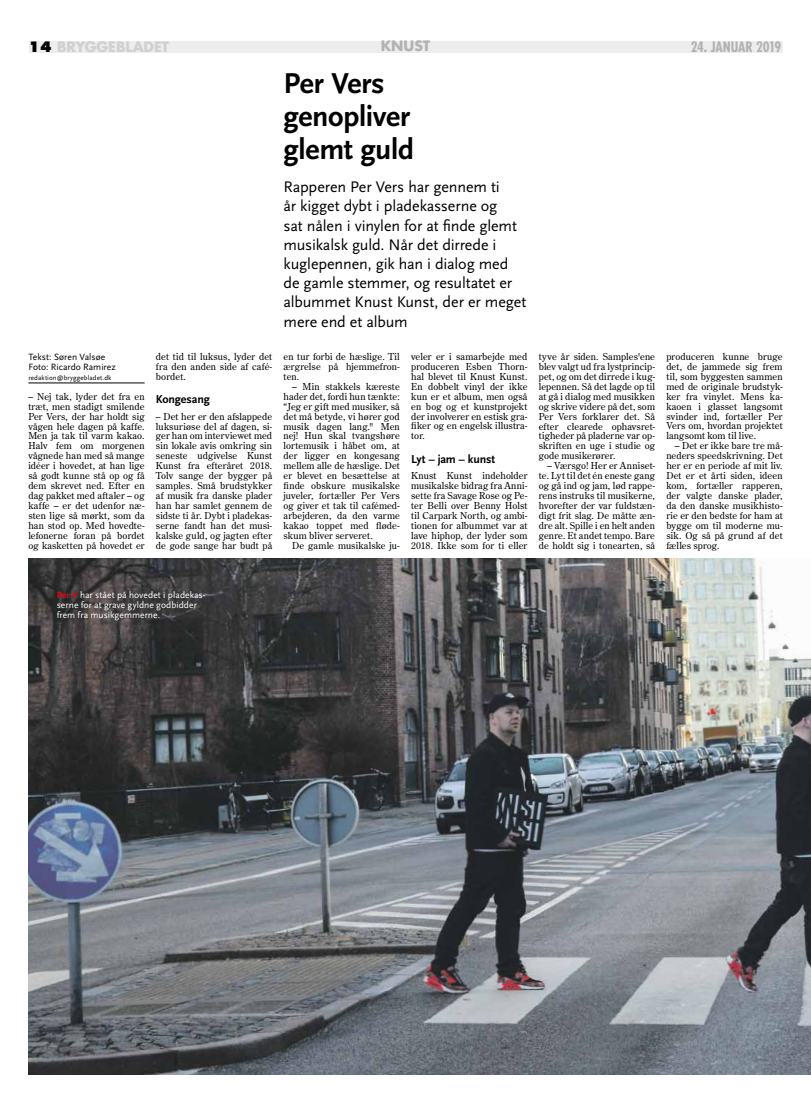
<style>
.page{position:relative;width:811px;height:1120px;background:#fff}
.page>*{position:absolute;margin:0;border:0;box-sizing:border-box;transform-origin:0 0}
.t1{font:700 30px/33px "Scala Sans";letter-spacing:-.015em;color:#000}
.t2{font:16px/19.2px "Scala Sans";letter-spacing:-.01em;color:#000}
.t3{font:700 14px "Futura";letter-spacing:-.005em;color:#d0d0d0}
.t4{font:700 condensed 14px "Futura";letter-spacing:-.02em;color:#b3b2b2}
.t5{font:700 14px "Futura";color:#b3b2b2}
.t6{font:700 12px "Scala Sans";letter-spacing:-.01em;color:#000}
.t7{font:9.5px/9.9px "Century Old Style Std";letter-spacing:.01em;color:#000;text-align:justify}
.t8{font:9.5px/9.9px "Scala Sans";letter-spacing:.005em;color:#fff}
.t9{font:9.5px/9.9px "Scala Sans";color:#000}
.t10{font:7px "Scala Sans";letter-spacing:.015em;color:#000}
.s1{font-weight:800;color:#000}
.s2{font-weight:700;color:#e30a14}
</style>
<div class="page">
<div style="left:29px;top:41px;width:753px;height:11px;background:#ededed"></div>
<hr style="left:28px;top:383px;width:117px;height:1px;background:#000">
<img style="left:28px;top:558px;width:783px;height:516px">
<h3 class="t3" style="left:28px;top:38px;width:142px"><span class="s1">14</span> BRYGGEBLADET</h3>
<h3 class="t5" style="left:381px;top:36px;width:12px">KNU</h3>
<h3 class="t5" style="left:414px;top:36px;width:17px">ST</h3>
<h3 class="t4" style="left:691px;top:38px;width:92px">24. JANUAR 2019</h3>
<h1 class="t1" style="left:283px;top:68px;width:132px">Per Vers genopliver glemt guld</h1>
<p class="t2" style="left:283px;top:178px;width:244px">Rapperen Per Vers har gennem ti<br>år kigget dybt i pladekasserne og<br>sat nålen i vinylen for at finde glemt musikalsk guld. Når det dirrede i kuglepennen, gik han i dialog med de gamle stemmer, og resultatet er albummet Knust Kunst, der er meget mere end et album</p>
<p class="t9" style="left:28px;top:352px;width:89px">Tekst: Søren Valsøe<br>Foto: Ricardo Ramirez</p>
<p class="t10" style="left:28px;top:374px;width:85px">redaktion@bryggebladet.dk</p>
<p class="t7" style="left:28px;top:391px;width:118px">– Nej tak, lyder det fra en træt, men stadigt smilende Per Vers, der har holdt sig vågen hele dagen på kaffe.<br>Men ja tak til varm kakao.<br>Halv fem om morgenen vågnede han med så mange idéer i hovedet, at han lige så godt kunne stå op og få dem skrevet ned. Efter en dag pakket med aftaler – og kaffe – er det udenfor næ&shy;sten lige så mørkt, som da han stod op. Med hovedte&shy;lefonerne foran på bordet og kasketten på hovedet er</p>
<p class="t7" style="left:411px;top:351px;width:118px">veler er i samarbejde med produceren Esben Thorn&shy;hal blevet til Knust Kunst.<br>En dobbelt vinyl der ikke kun er et album, men også en bog og et kunstprojekt der involverer en estisk gra&shy;fiker og en engelsk illustra&shy;tor.</p>
<p class="t6" style="left:411px;top:452px;width:86px">Lyt – jam – kunst</p>
<p class="t7" style="left:411px;top:471px;width:118px">Knust Kunst indeholder musikalske bidrag fra Anni&shy;sette fra Savage Rose og Pe&shy;ter Belli over Benny Holst til Carpark North, og ambi&shy;tionen for albummet var at lave hiphop, der lyder som 2018. Ikke som for ti eller</p>
<p class="t7" style="left:666px;top:351px;width:118px">produceren kunne bruge det, de jammede sig frem til, som byggesten sammen med de originale brudstyk&shy;ker fra vinylet. Mens ka&shy;kaoen i glasset langsomt svinder ind, fortæller Per Vers om, hvordan projektet langsomt kom til live.</p>
<p class="t7" style="left:666px;top:441px;width:118px;text-indent:9px">– Det er ikke bare tre må&shy;neders speedskrivning. Det her er en periode af mit liv.<br>Det er et årti siden, ideen kom, fortæller rapperen, der valgte danske plader, da den danske musikhisto&shy;rie er den bedste for ham at bygge om til moderne mu&shy;sik. Og så på grund af det fælles sprog.</p>
<p class="t7" style="left:156px;top:351px;width:118px">det tid til luksus, lyder det fra den anden side af café&shy;bordet.</p>
<p class="t6" style="left:156px;top:393px;width:55px">Kongesang</p>
<p class="t7" style="left:156px;top:411px;width:118px">– Det her er den afslappede luksuriøse del af dagen, si&shy;ger han om interviewet med sin lokale avis omkring sin seneste udgivelse Kunst Kunst fra efteråret 2018.<br>Tolv sange der bygger på samples. Små brudstykker af musik fra danske plader han har samlet gennem de sidste ti år. Dybt i pladekas&shy;serne fandt han det musi&shy;kalske guld, og jagten efter de gode sange har budt på</p>
<p class="t7" style="left:283px;top:351px;width:118px">en tur forbi de hæslige. Til ærgrelse på hjemmefron&shy;ten.</p>
<p class="t7" style="left:283px;top:381px;width:118px;text-indent:9px">– Min stakkels kæreste hader det, fordi hun tænkte: “Jeg er gift med musiker, så det må betyde, vi hører god musik dagen lang." Men nej! Hun skal tvangshøre lortemusik i håbet om, at der ligger en kongesang mellem alle de hæslige. Det er blevet en besættelse at finde obskure musikalske juveler, fortæller Per Vers og giver et tak til cafémed&shy;arbejderen, da den varme kakao toppet med fløde&shy;skum bliver serveret.</p>
<p class="t7" style="left:292px;top:540px;width:109px">De gamle musikalske ju-</p>
<p class="t7" style="left:539px;top:351px;width:118px">tyve år siden. Samples'ene blev valgt ud fra lystprincip&shy;pet, og om det dirrede i kug&shy;lepennen. Så det lagde op til at gå i dialog med musikken og skrive videre på det, som Per Vers forklarer det. Så efter clearede ophavsret&shy;tigheder på pladerne var op&shy;skriften en uge i studie og gode musikerører.</p>
<p class="t7" style="left:539px;top:461px;width:118px;text-indent:9px">– Værsgo! Her er Anniset&shy;te. Lyt til det én eneste gang og gå ind og jam, lød rappe&shy;rens instruks til musikerne, hvorefter der var fuldstæn&shy;digt frit slag. De måtte æn&shy;dre alt. Spille i en helt anden genre. Et andet tempo. Bare de holdt sig i tonearten, så</p>
<p class="t8" style="left:57px;top:590px;width:150px"><span class="s2">Per V</span> har stået på hovedet i pladekas&shy;serne for at grave gyldne godbidder frem fra musikgemmerne.</p>
</div>
